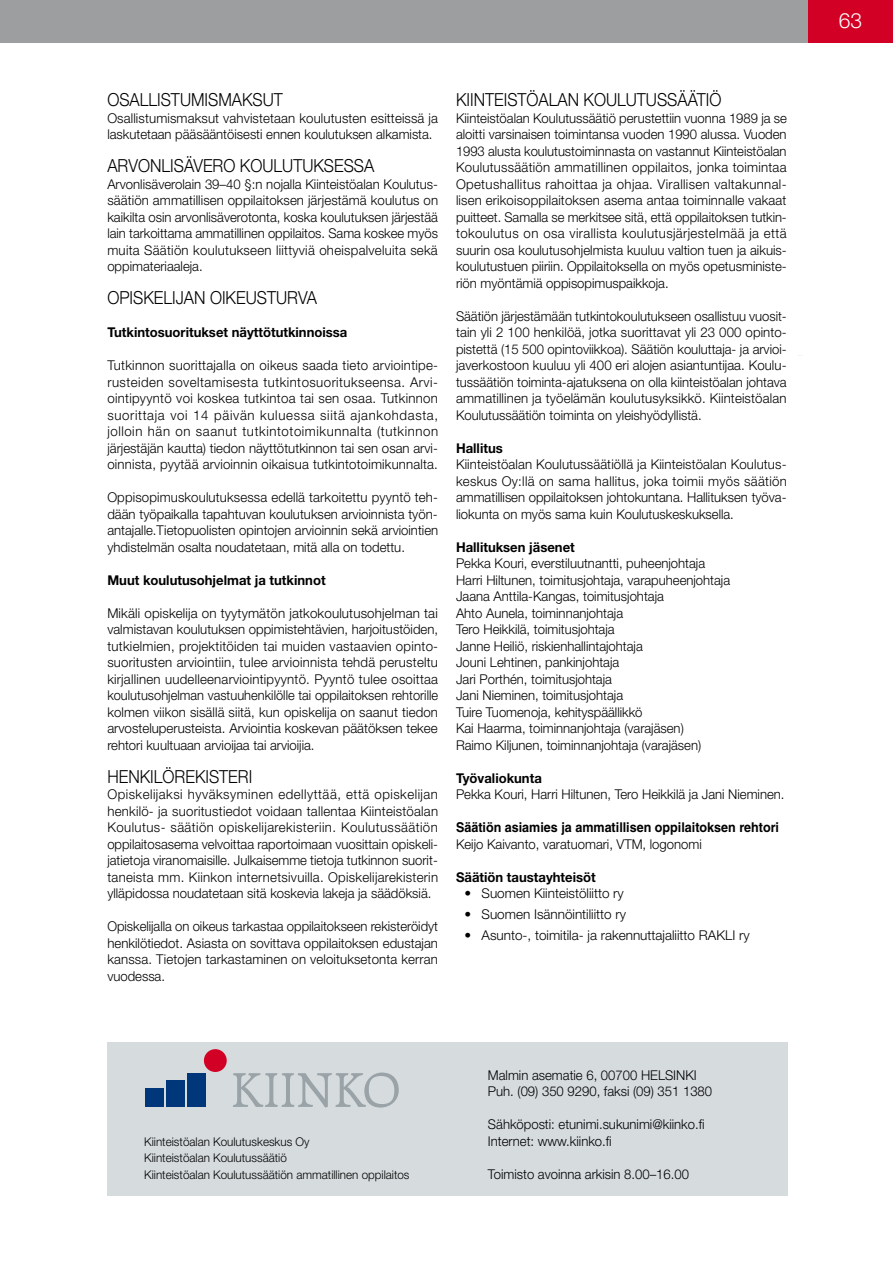
<style>
.page{position:relative;width:893px;height:1263px;background:#fff}
.page>*{position:absolute;margin:0;border:0;box-sizing:border-box;transform-origin:0 0}
.t1{font:300 21px "Helvetica Neue LT Std";color:#fff}
.t2{font:300 18px "Helvetica Neue LT Std";color:#000;scale:.9 1}
.t3{font:300 13.5px/16.5px "Helvetica Neue LT Std";color:#000;text-align:justify}
.t4{font:700 13.5px "Helvetica Neue LT Std";color:#000}
.t5{font:700 13.5px "Helvetica";color:#000;scale:.93 1}
.t6{font:300 12px/16.5px "Helvetica Neue LT Std";color:#000}
</style>
<div class="page">
<div style="left:808px;top:0;width:85px;height:43px;background:#d20024"></div>
<div style="left:0;top:0;width:808px;height:43px;background:#9c9e9f"></div>
<div style="left:107px;top:1042px;width:681px;height:153px;background:#d6dbde"></div>
<div style="left:145px;top:1088px;width:19px;height:19px;background:#00377b"></div>
<div style="left:167px;top:1080px;width:18px;height:27px;background:#00377b"></div>
<div style="left:188px;top:1073px;width:18px;height:34px;background:#00377b"></div>
<div style="left:204px;top:1049px;width:23px;height:23px;background:#d20024;border-radius:50%"></div>
<svg style="left:233px;top:1072px;width:166px;height:35px"></svg>
<h2 class="t2" style="left:107px;top:89px;width:197px">OSALLISTUMISMAKSUT</h2>
<p class="t3" style="left:107px;top:109px;width:332px">Osallistumismaksut vahvistetaan koulutusten esitteissä ja laskutetaan pääsääntöisesti ennen koulutuksen alkamista.</p>
<h2 class="t2" style="left:107px;top:155px;width:298px">ARVONLISÄVERO KOULUTUKSESSA</h2>
<p class="t3" style="left:107px;top:175px;width:332px">Arvonlisäverolain 39–40 §:n nojalla Kiinteistöalan Koulutus&shy;säätiön ammatillisen oppilaitoksen järjestämä koulutus on kaikilta osin arvonlisäverotonta, koska koulutuksen järjestää lain tarkoittama ammatillinen oppilaitos. Sama koskee myös muita Säätiön koulutukseen liittyviä oheispalveluita sekä oppimateriaaleja.</p>
<h2 class="t2" style="left:107px;top:287px;width:234px">OPISKELIJAN OIKEUSTURVA</h2>
<p class="t4" style="left:107px;top:324px;width:242px">Tutkintosuoritukset näyttötutkinnoissa</p>
<p class="t3" style="left:107px;top:357px;width:332px">Tutkinnon suorittajalla on oikeus saada tieto arviointipe&shy;rusteiden soveltamisesta tutkintosuoritukseensa. Arvi&shy;ointipyyntö voi koskea tutkintoa tai sen osaa. Tutkinnon suorittaja voi 14 päivän kuluessa siitä ajankohdasta, jolloin hän on saanut tutkintotoimikunnalta (tutkinnon järjestäjän kautta) tiedon näyttötutkinnon tai sen osan arvi&shy;oinnista, pyytää arvioinnin oikaisua tutkintotoimikunnalta.</p>
<p class="t3" style="left:107px;top:489px;width:332px">Oppisopimuskoulutuksessa edellä tarkoitettu pyyntö teh&shy;dään työpaikalla tapahtuvan koulutuksen arvioinnista työn&shy;antajalle.Tietopuolisten opintojen arvioinnin sekä arviointien yhdistelmän osalta noudatetaan, mitä alla on todettu.</p>
<p class="t4" style="left:107px;top:572px;width:220px">Muut koulutusohjelmat ja tutkinnot</p>
<p class="t3" style="left:107px;top:604px;width:332px">Mikäli opiskelija on tyytymätön jatkokoulutusohjelman tai valmistavan koulutuksen oppimistehtävien, harjoitustöiden, tutkielmien, projektitöiden tai muiden vastaavien opinto&shy;suoritusten arviointiin, tulee arvioinnista tehdä perusteltu kirjallinen uudelleenarviointipyyntö. Pyyntö tulee osoittaa koulutusohjelman vastuuhenkilölle tai oppilaitoksen rehtorille kolmen viikon sisällä siitä, kun opiskelija on saanut tiedon arvosteluperusteista. Arviointia koskevan päätöksen tekee rehtori kuultuaan arvioijaa tai arvioijia.</p>
<h2 class="t2" style="left:107px;top:765px;width:163px">HENKILÖREKISTERI</h2>
<p class="t3" style="left:107px;top:786px;width:332px">Opiskelijaksi hyväksyminen edellyttää, että opiskelijan henkilö- ja suoritustiedot voidaan tallentaa Kiinteistöalan Koulutus- säätiön opiskelijarekisteriin. Koulutussäätiön oppilaitosasema velvoittaa raportoimaan vuosittain opiskeli&shy;jatietoja viranomaisille. Julkaisemme tietoja tutkinnon suorit&shy;taneista mm. Kiinkon internetsivuilla. Opiskelijarekisterin ylläpidossa noudatetaan sitä koskevia lakeja ja säädöksiä.</p>
<p class="t3" style="left:107px;top:918px;width:332px">Opiskelijalla on oikeus tarkastaa oppilaitokseen rekisteröidyt henkilötiedot. Asiasta on sovittava oppilaitoksen edustajan kanssa. Tietojen tarkastaminen on veloituksetonta kerran vuodessa.</p>
<h2 class="t2" style="left:456px;top:89px;width:296px">KIINTEISTÖALAN KOULUTUSSÄÄTIÖ</h2>
<p class="t3" style="left:456px;top:109px;width:332px">Kiinteistöalan Koulutussäätiö perustettiin vuonna 1989 ja se aloitti varsinaisen toimintansa vuoden 1990 alussa. Vuoden 1993 alusta koulutustoiminnasta on vastannut Kiinteistöalan Koulutussäätiön ammatillinen oppilaitos, jonka toimintaa Opetushallitus rahoittaa ja ohjaa. Virallisen valtakunnal&shy;lisen erikoisoppilaitoksen asema antaa toiminnalle vakaat puitteet. Samalla se merkitsee sitä, että oppilaitoksen tutkin&shy;tokoulutus on osa virallista koulutusjärjestelmää ja että suurin osa koulutusohjelmista kuuluu valtion tuen ja aikuis&shy;koulutustuen piiriin. Oppilaitoksella on myös opetusministe&shy;riön myöntämiä oppisopimuspaikkoja.</p>
<p class="t3" style="left:456px;top:307px;width:332px">Säätiön järjestämään tutkintokoulutukseen osallistuu vuosit&shy;tain yli 2 100 henkilöä, jotka suorittavat yli 23 000 opinto&shy;pistettä (15 500 opintoviikkoa). Säätiön kouluttaja- ja arvioi&shy;javerkostoon kuuluu yli 400 eri alojen asiantuntijaa. Koulu&shy;tussäätiön toiminta-ajatuksena on olla kiinteistöalan johtava ammatillinen ja työelämän koulutusyksikkö. Kiinteistöalan Koulutussäätiön toiminta on yleishyödyllistä.</p>
<p class="t4" style="left:456px;top:440px;width:48px">Hallitus</p>
<p class="t3" style="left:456px;top:456px;width:332px">Kiinteistöalan Koulutussäätiöllä ja Kiinteistöalan Koulutus&shy;keskus Oy:llä on sama hallitus, joka toimii myös säätiön ammatillisen oppilaitoksen johtokuntana. Hallituksen työva&shy;liokunta on myös sama kuin Koulutuskeskuksella.</p>
<p class="t4" style="left:456px;top:539px;width:120px">Hallituksen jäsenet</p>
<p class="t3" style="left:456px;top:555px;width:276px;text-align:left">Pekka Kouri, everstiluutnantti, puheenjohtaja Harri Hiltunen, toimitusjohtaja, varapuheenjohtaja Jaana Anttila-Kangas, toimitusjohtaja<br>Ahto Aunela, toiminnanjohtaja<br>Tero Heikkilä, toimitusjohtaja<br>Janne Heiliö, riskienhallintajohtaja<br>Jouni Lehtinen, pankinjohtaja<br>Jari Porthén, toimitusjohtaja<br>Jani Nieminen, toimitusjohtaja<br>Tuire Tuomenoja, kehityspäällikkö<br>Kai Haarma, toiminnanjohtaja (varajäsen)<br>Raimo Kiljunen, toiminnanjohtaja (varajäsen)</p>
<p class="t4" style="left:456px;top:770px;width:87px">Työvaliokunta</p>
<p class="t3" style="left:456px;top:786px;width:330px">Pekka Kouri, Harri Hiltunen, Tero Heikkilä ja Jani Nieminen.</p>
<p class="t5" style="left:456px;top:819px;width:349px">Säätiön asiamies ja ammatillisen oppilaitoksen rehtori</p>
<p class="t3" style="left:456px;top:835px;width:247px">Keijo Kaivanto, varatuomari, VTM, logonomi</p>
<p class="t4" style="left:456px;top:869px;width:141px">Säätiön taustayhteisöt</p>
<p class="t3" style="left:464px;top:885px;width:161px">• Suomen Kiinteistöliitto ry</p>
<p class="t3" style="left:464px;top:906px;width:163px">• Suomen Isännöintiliitto ry</p>
<p class="t3" style="left:464px;top:926px;width:287px">• Asunto-, toimitila- ja rakennuttajaliitto RAKLI ry</p>
<p class="t6" style="left:144px;top:1133px;width:267px">Kiinteistöalan Koulutuskeskus Oy<br>Kiinteistöalan Koulutussäätiö<br>Kiinteistöalan Koulutussäätiön ammatillinen oppilaitos</p>
<p class="t3" style="left:488px;top:1066px;width:226px">Malmin asematie 6, 00700 HELSINKI<br>Puh. (09) 350 9290, faksi (09) 351 1380</p>
<p class="t3" style="left:488px;top:1116px;width:218px">Sähköposti: etunimi.sukunimi@kiinko.fi<br>Internet: www.kiinko.fi</p>
<p class="t3" style="left:488px;top:1165px;width:203px">Toimisto avoinna arkisin 8.00–16.00</p>
<h1 class="t1" style="left:839px;top:7px;width:25px">63</h1>
</div>
